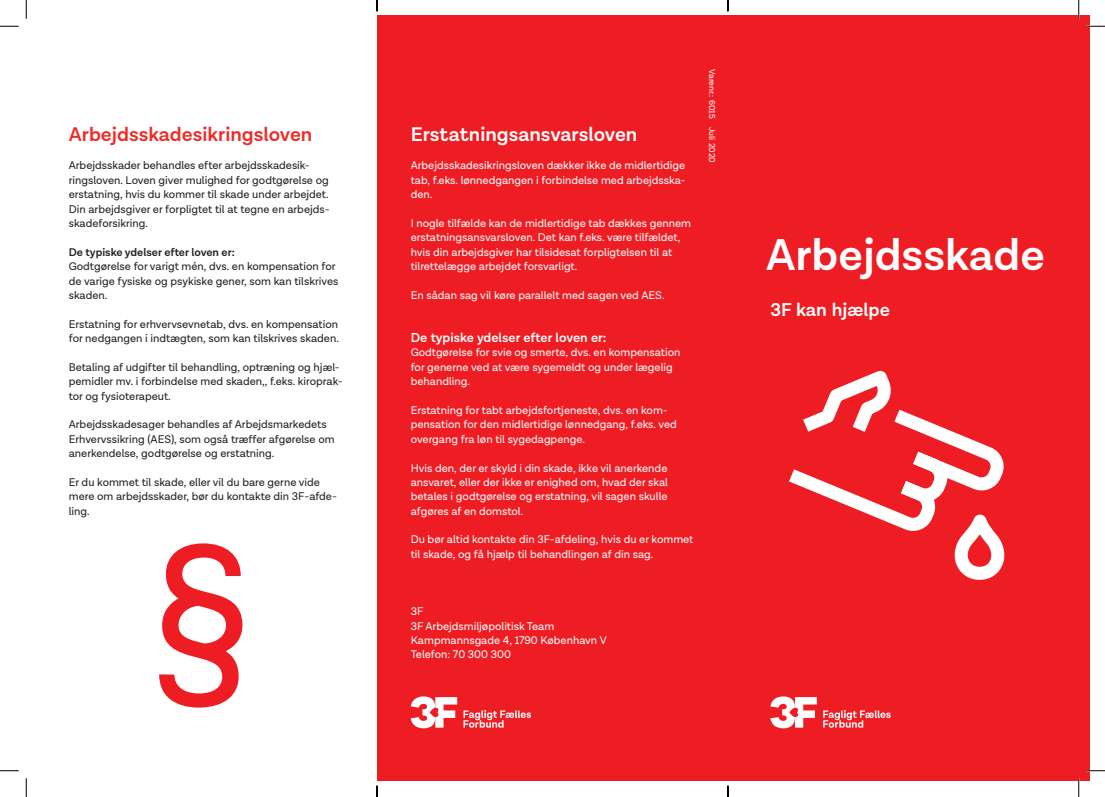
<style>
.page{position:relative;width:1105px;height:797px;background:#fff}
.page>*{position:absolute;margin:0;border:0;box-sizing:border-box;transform-origin:0 0}
.Forside___Titel_A5{font:600 45px "Lota Grotesque";color:#fff}
.Overskrift_4{font:600 20px "Lota Grotesque Alt 1";color:#ee2d28}
.Overskrift_4-2{font:600 20px "Lota Grotesque Alt 1";color:#fff}
.Forside___Underrubri{font:600 18.75px "Lota Grotesque";color:#fff}
.Overskrift_3{font:600 13.12px "Lota Grotesque";color:#fff}
.Brødtekst{font:11.25px/14.4px "Lota Grotesque";color:#fff}
.Brødtekst-2{font:11.25px/14.4px "Lota Grotesque";color:#231f20}
.Brødtekst-3{font:600 11.25px "Lota Grotesque";color:#231f20}
.Bagsideinfo{font:8.75px "Lota Grotesque";color:#fff}
</style>
<div class="page">
<div style="left:377px;top:16px;width:712px;height:765px;background:#ee1d23"></div>
<svg style="left:789px;top:370px;width:172px;height:161px"></svg>
<svg style="left:936px;top:435px;width:69px;height:145px"></svg>
<svg style="left:770px;top:696px;width:47px;height:32px"></svg>
<svg style="left:823px;top:710px;width:68px;height:17px"></svg>
<svg style="left:411px;top:696px;width:46px;height:32px"></svg>
<svg style="left:463px;top:710px;width:68px;height:17px"></svg>
<svg style="left:159px;top:543px;width:83px;height:164px"></svg>
<svg style="left:0;top:25px;width:19px;height:2px"></svg>
<svg style="left:1086px;top:25px;width:19px;height:2px"></svg>
<svg style="left:0;top:770px;width:19px;height:1px"></svg>
<svg style="left:1086px;top:770px;width:19px;height:1px"></svg>
<svg style="left:25px;top:0;width:2px;height:19px"></svg>
<svg style="left:25px;top:778px;width:2px;height:19px"></svg>
<svg style="left:1078px;top:0;width:1px;height:19px"></svg>
<svg style="left:1078px;top:778px;width:1px;height:19px"></svg>
<svg style="left:376px;top:0;width:2px;height:11px"></svg>
<svg style="left:376px;top:785px;width:2px;height:12px"></svg>
<svg style="left:727px;top:0;width:2px;height:11px"></svg>
<svg style="left:727px;top:785px;width:2px;height:12px"></svg>
<p class="Overskrift_4" style="left:69px;top:122px;width:245px">Arbejdsskadesikringsloven</p>
<p class="Brødtekst-2" style="left:69px;top:159px;width:262px">Arbejdsskader behandles efter arbejdsskadesik&shy;ringsloven. Loven giver mulighed for godtgørelse og erstatning, hvis du kommer til skade under arbejdet.<br>Din arbejdsgiver er forpligtet til at tegne en arbejds&shy;skadeforsikring.</p>
<p class="Brødtekst-3" style="left:69px;top:245px;width:167px">De typiske ydelser efter loven er:</p>
<p class="Brødtekst-2" style="left:69px;top:259px;width:271px">Godtgørelse for varigt mén, dvs. en kompensation for de varige fysiske og psykiske gener, som kan tilskrives skaden.</p>
<p class="Brødtekst-2" style="left:69px;top:317px;width:272px">Erstatning for erhvervsevnetab, dvs. en kompensation for nedgangen i indtægten, som kan tilskrives skaden.</p>
<p class="Brødtekst-2" style="left:69px;top:360px;width:275px">Betaling af udgifter til behandling, optræning og hjæl&shy;pemidler mv. i forbindelse med skaden,, f.eks. kiroprak&shy;tor og fysioterapeut.</p>
<p class="Brødtekst-2" style="left:69px;top:417px;width:267px">Arbejdsskadesager behandles af Arbejdsmarkedets<br>Erhvervssikring (AES), som også træffer afgørelse om anerkendelse, godtgørelse og erstatning.</p>
<p class="Brødtekst-2" style="left:69px;top:475px;width:270px">Er du kommet til skade, eller vil du bare gerne vide mere om arbejdsskader, bør du kontakte din 3F-afde&shy;ling.</p>
<p class="Overskrift_4-2" style="left:411px;top:122px;width:228px">Erstatningsansvarsloven</p>
<p class="Brødtekst" style="left:411px;top:159px;width:276px;text-align:justify">Arbejdsskadesikringsloven dækker ikke de midlertidige tab, f.eks. lønnedgangen i forbindelse med arbejdsska&shy;den.</p>
<p class="Brødtekst" style="left:411px;top:216px;width:282px">I nogle tilfælde kan de midlertidige tab dækkes gennem erstatningsansvarsloven. Det kan f.eks. være tilfældet, hvis din arbejdsgiver har tilsidesat forpligtelsen til at tilrettelægge arbejdet forsvarligt.</p>
<p class="Brødtekst" style="left:411px;top:288px;width:255px">En sådan sag vil køre parallelt med sagen ved AES.</p>
<p class="Overskrift_3" style="left:411px;top:330px;width:197px">De typiske ydelser efter loven er:</p>
<p class="Brødtekst" style="left:411px;top:346px;width:271px">Godtgørelse for svie og smerte, dvs. en kompensation for generne ved at være sygemeldt og under lægelig behandling.</p>
<p class="Brødtekst" style="left:411px;top:403px;width:268px">Erstatning for tabt arbejdsfortjeneste, dvs. en kom&shy;pensation for den midlertidige lønnedgang, f.eks. ved overgang fra løn til sygedagpenge.</p>
<p class="Brødtekst" style="left:411px;top:461px;width:259px;text-align:justify">Hvis den, der er skyld i din skade, ikke vil anerkende ansvaret, eller der ikke er enighed om, hvad der skal betales i godtgørelse og erstatning, vil sagen skulle afgøres af en domstol.</p>
<p class="Brødtekst" style="left:411px;top:532px;width:284px">Du bør altid kontakte din 3F-afdeling, hvis du er kommet til skade, og få hjælp til behandlingen af din sag.</p>
<p class="Bagsideinfo" style="left:717px;top:69px;width:95px;rotate:90deg">Varenr.: 6015 Juli 2020</p>
<p class="Brødtekst" style="left:411px;top:604px;width:14px">3F</p>
<p class="Brødtekst" style="left:411px;top:619px;width:145px">3F Arbejdsmiljøpolitisk Team</p>
<p class="Brødtekst" style="left:411px;top:633px;width:197px">Kampmannsgade 4, 1790 København V</p>
<p class="Brødtekst" style="left:411px;top:647px;width:102px">Telefon: 70 300 300</p>
<p class="Forside___Titel_A5" style="left:766px;top:229px;width:280px">Arbejdsskade</p>
<p class="Forside___Underrubri" style="left:770px;top:298px;width:121px">3F kan hjælpe</p>
</div>
